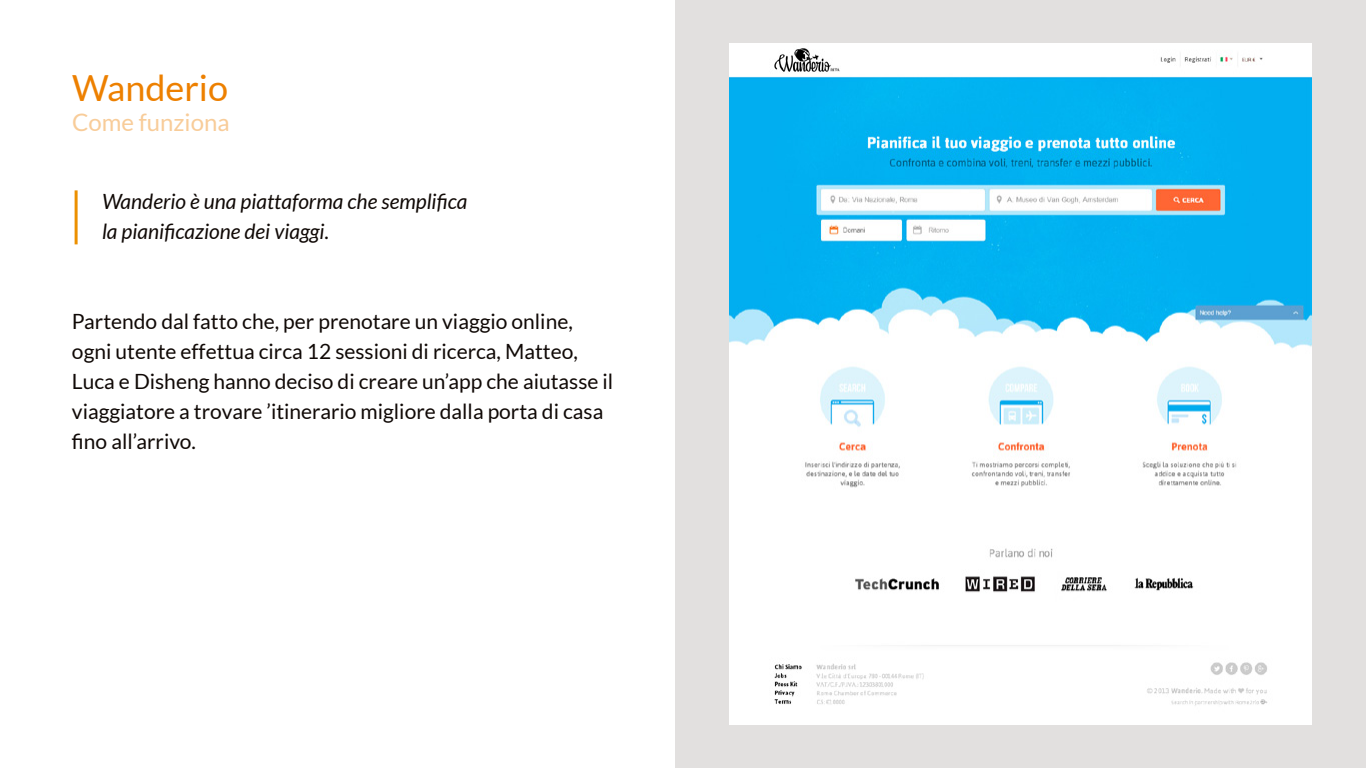
<style>
.page{position:relative;width:1366px;height:768px;background:#fff}
.page>*{position:absolute;margin:0;border:0;box-sizing:border-box;transform-origin:0 0}
.t1{font:36px "Lato";color:#ed8000}
.t2{font:24px "Lato";color:#f8cc99}
.t3{font:21px/30px "Lato";color:#100906}
.t4{font:italic 21px/30px "Lato";color:#100906}
</style>
<div class="page">
<div style="left:675px;top:0;width:691px;height:768px;background:#e2e0df"></div>
<img style="left:729px;top:44px;width:583px;height:680px">
<hr style="left:75px;top:190px;width:3px;height:54px;background:#ec9000">
<h1 class="t1" style="left:72px;top:68px;width:158px">Wanderio</h1>
<p class="t2" style="left:72px;top:109px;width:159px">Come funziona</p>
<p class="t4" style="left:102px;top:187px;width:367px">Wanderio è una piattaforma che semplifica la pianificazione dei viaggi.</p>
<p class="t3" style="left:72px;top:306px;width:543px">Partendo dal fatto che, per prenotare un viaggio online, ogni utente effettua circa 12 sessioni di ricerca, Matteo, Luca e Disheng hanno deciso di creare un’app che aiutasse il viaggiatore a trovare ’itinerario migliore dalla porta di casa fino all’arrivo.</p>
</div>
